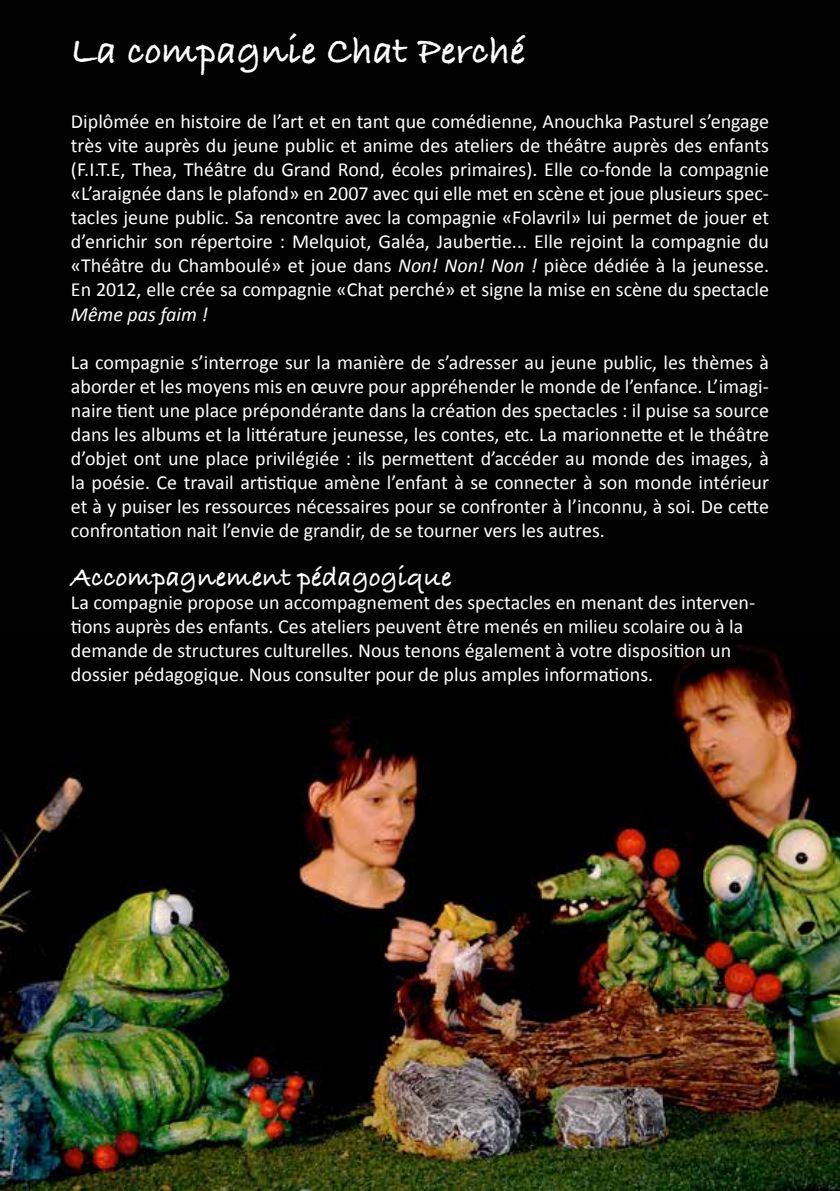
<style>
.page{position:relative;width:840px;height:1191px;background:#fff}
.page>*{position:absolute;margin:0;border:0;box-sizing:border-box;transform-origin:0 0}
.t1{font:40px "Bradley Hand ITCTT Bold";color:#fff}
.t2{font:28px "Bradley Hand ITCTT Bold";color:#fff}
.t3{font:20px/24px "Calibri";color:#fff;text-align:justify}
.t4{font:italic 20px "Calibri";color:#fff}
.s1{font-style:italic}
</style>
<div class="page">
<img style="left:0;top:0;width:839px;height:1190px">
<h1 class="t1" style="left:71px;top:21px;width:455px">La compagnie Chat Perché</h1>
<p class="t3" style="left:71px;top:110px;width:699px">Diplômée en histoire de l’art et en tant que comédienne, Anouchka Pasturel s’engage très vite auprès du jeune public et anime des ateliers de théâtre auprès des enfants (F.I.T.E, Thea, Théâtre du Grand Rond, écoles primaires). Elle co-fonde la compagnie «L’araignée dans le plafond» en 2007 avec qui elle met en scène et joue plusieurs spec&shy;tacles jeune public. Sa rencontre avec la compagnie «Folavril» lui permet de jouer et d’enrichir son répertoire : Melquiot, Galéa, Jaubertie... Elle rejoint la compagnie du «Théâtre du Chamboulé» et joue dans <span class="s1">Non! Non! Non !</span> pièce dédiée à la jeunesse.<br>En 2012, elle crée sa compagnie «Chat perché» et signe la mise en scène du spectacle</p>
<p class="t4" style="left:71px;top:300px;width:138px">Même pas faim !</p>
<p class="t3" style="left:71px;top:350px;width:699px">La compagnie s’interroge sur la manière de s’adresser au jeune public, les thèmes à aborder et les moyens mis en œuvre pour appréhender le monde de l’enfance. L’imagi&shy;naire tient une place prépondérante dans la création des spectacles : il puise sa source dans les albums et la littérature jeunesse, les contes, etc. La marionnette et le théâtre d’objet ont une place privilégiée : ils permettent d’accéder au monde des images, à la poésie. Ce travail artistique amène l’enfant à se connecter à son monde intérieur et à y puiser les ressources nécessaires pour se confronter à l’inconnu, à soi. De cette confrontation nait l’envie de grandir, de se tourner vers les autres.</p>
<h2 class="t2" style="left:71px;top:555px;width:382px">Accompagnement pédagogique</h2>
<p class="t3" style="left:71px;top:590px;width:685px;text-align:left">La compagnie propose un accompagnement des spectacles en menant des interven&shy;tions auprès des enfants. Ces ateliers peuvent être menés en milieu scolaire ou à la demande de structures culturelles. Nous tenons également à votre disposition un dossier pédagogique. Nous consulter pour de plus amples informations.</p>
</div>
